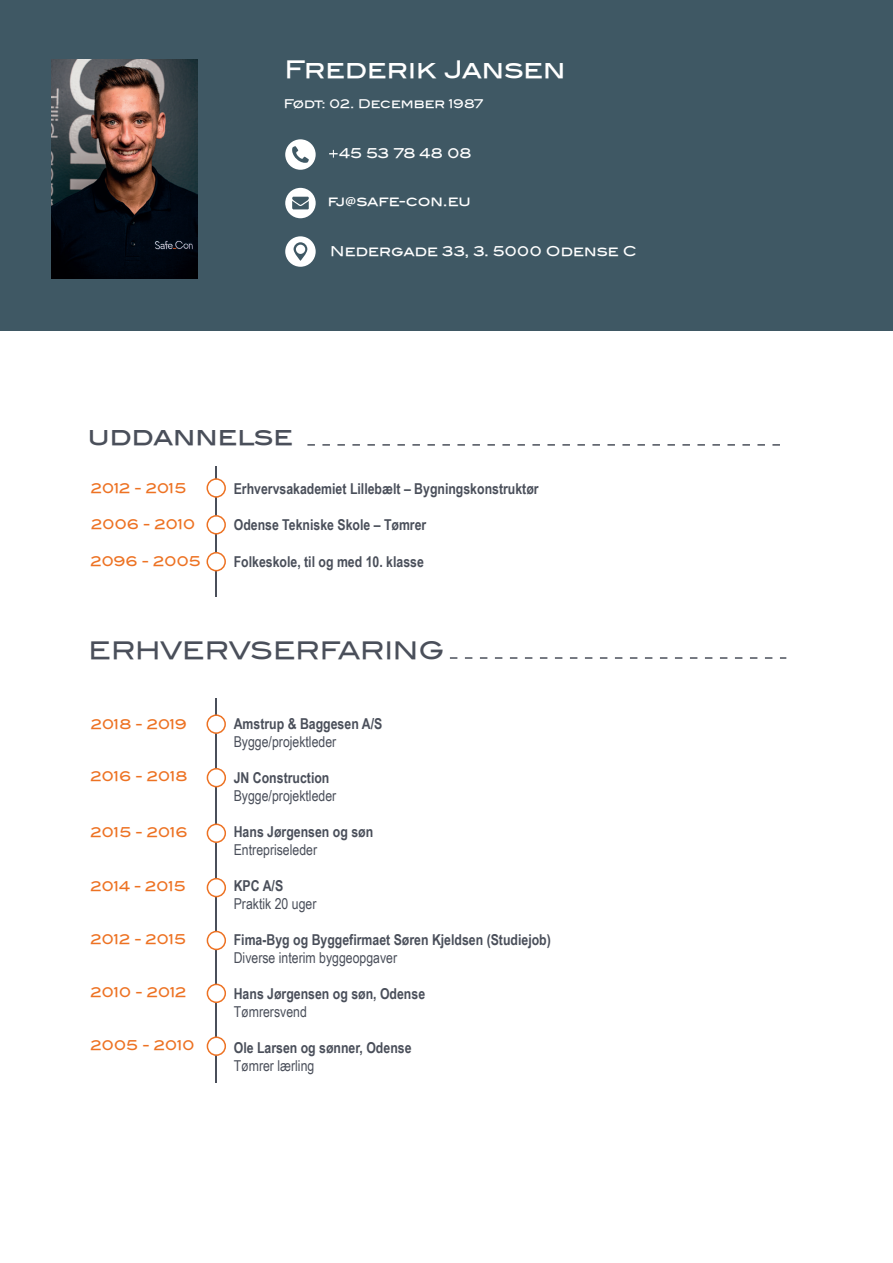
<style>
.page{position:relative;width:893px;height:1263px;background:#fff}
.page>*{position:absolute;margin:0;border:0;box-sizing:border-box;transform-origin:0 0}
.t1{font:24px "Blair Md ITCTT Medium";color:#4a4f5a}
.t2{font:24px "Blair Md ITCTT Medium";color:#fff}
.t3{font:700 15px "Arial Narrow";color:#4a4f5a}
.t4{font:15px "Arial Narrow";color:#4a4f5a}
.t5{font:13.5px "Blair Md ITCTT Medium";letter-spacing:-.02em;color:#ed7223}
.t6{font:13.5px "Blair Md ITCTT Medium";color:#fff}
.t7{font:12px "Blair Md ITCTT Medium";letter-spacing:-.005em;color:#fff}
</style>
<div class="page">
<hr style="left:215px;top:466px;width:2px;height:131px;background:#4a4f5a">
<hr style="left:215px;top:698px;width:2px;height:385px;background:#4a4f5a">
<div style="left:207px;top:769px;width:18px;height:18px;background:#fff;border-radius:50%"></div>
<div style="left:207px;top:768px;width:19px;height:19px;border:2px solid #ed7223;border-radius:50%"></div>
<div style="left:207px;top:824px;width:18px;height:18px;background:#fff;border-radius:50%"></div>
<div style="left:207px;top:823px;width:19px;height:20px;border:2px solid #ed7223;border-radius:50%"></div>
<div style="left:207px;top:879px;width:18px;height:17px;background:#fff;border-radius:50%"></div>
<div style="left:207px;top:878px;width:19px;height:19px;border:2px solid #ed7223;border-radius:50%"></div>
<div style="left:207px;top:931px;width:18px;height:18px;background:#fff;border-radius:50%"></div>
<div style="left:207px;top:931px;width:19px;height:19px;border:2px solid #ed7223;border-radius:50%"></div>
<div style="left:207px;top:984px;width:18px;height:18px;background:#fff;border-radius:50%"></div>
<div style="left:207px;top:984px;width:19px;height:19px;border:2px solid #ed7223;border-radius:50%"></div>
<div style="left:207px;top:1037px;width:18px;height:18px;background:#fff;border-radius:50%"></div>
<div style="left:207px;top:1036px;width:19px;height:20px;border:2px solid #ed7223;border-radius:50%"></div>
<div style="left:207px;top:516px;width:18px;height:18px;background:#fff;border-radius:50%"></div>
<div style="left:207px;top:515px;width:19px;height:19px;border:2px solid #ed7223;border-radius:50%"></div>
<div style="left:207px;top:479px;width:18px;height:18px;background:#fff;border-radius:50%"></div>
<div style="left:207px;top:478px;width:19px;height:20px;border:2px solid #ed7223;border-radius:50%"></div>
<div style="left:207px;top:715px;width:18px;height:18px;background:#fff;border-radius:50%"></div>
<div style="left:207px;top:714px;width:19px;height:20px;border:2px solid #ed7223;border-radius:50%"></div>
<div style="left:207px;top:553px;width:18px;height:18px;background:#fff;border-radius:50%"></div>
<div style="left:207px;top:552px;width:19px;height:19px;border:2px solid #ed7223;border-radius:50%"></div>
<svg style="left:307px;top:444px;width:473px;height:2px"></svg>
<div style="left:0;top:0;width:893px;height:331px;background:#3f5864"></div>
<svg style="left:285px;top:139px;width:31px;height:31px"></svg>
<svg style="left:285px;top:236px;width:31px;height:31px"></svg>
<div style="left:296px;top:245px;width:9px;height:9px;background:#fff;border-radius:50%"></div>
<svg style="left:285px;top:188px;width:31px;height:30px"></svg>
<svg style="left:450px;top:657px;width:336px;height:2px"></svg>
<svg style="left:329px;top:150px;width:9px;height:8px"></svg>
<img style="left:52px;top:60px;width:146px;height:218px">
<h1 class="t2" style="left:285px;top:55px;width:282px">Frederik Jansen</h1>
<p class="t7" style="left:284px;top:96px;width:201px">Født: 02. December 1987</p>
<p class="t6" style="left:339px;top:145px;width:134px">45 53 78 48 08</p>
<p class="t6" style="left:328px;top:193px;width:144px">fj@safe-con.eu</p>
<p class="t6" style="left:330px;top:243px;width:308px">Nedergade 33, 3. 5000 Odense C</p>
<h1 class="t1" style="left:88px;top:422px;width:207px">uddannelse</h1>
<p class="t5" style="left:91px;top:480px;width:97px">2012 - 2015</p>
<p class="t5" style="left:91px;top:516px;width:106px">2006 - 2010</p>
<p class="t5" style="left:90px;top:553px;width:112px">2096 - 2005</p>
<p class="t3" style="left:234px;top:478px;width:306px">Erhvervsakademiet Lillebælt – Bygningskonstruktør</p>
<p class="t3" style="left:234px;top:514px;width:194px">Odense Tekniske Skole – Tømrer</p>
<p class="t3" style="left:234px;top:550px;width:192px">Folkeskole, til og med 10. klasse</p>
<h1 class="t1" style="left:89px;top:635px;width:358px">ERHVERVSERFARING</h1>
<p class="t5" style="left:91px;top:715px;width:98px">2018 - 2019</p>
<p class="t5" style="left:91px;top:768px;width:98px">2016 - 2018</p>
<p class="t5" style="left:91px;top:823px;width:99px">2015 - 2016</p>
<p class="t5" style="left:91px;top:878px;width:97px">2014 - 2015</p>
<p class="t5" style="left:91px;top:931px;width:97px">2012 - 2015</p>
<p class="t5" style="left:91px;top:984px;width:97px">2010 - 2012</p>
<p class="t5" style="left:91px;top:1036px;width:105px">2005 - 2010</p>
<p class="t3" style="left:234px;top:712px;width:150px">Amstrup &amp; Baggesen A/S</p>
<p class="t4" style="left:234px;top:730px;width:104px">Bygge/projektleder</p>
<p class="t3" style="left:234px;top:766px;width:97px">JN Construction</p>
<p class="t4" style="left:234px;top:784px;width:104px">Bygge/projektleder</p>
<p class="t3" style="left:234px;top:820px;width:141px">Hans Jørgensen og søn</p>
<p class="t4" style="left:234px;top:838px;width:85px">Entrepriseleder</p>
<p class="t3" style="left:234px;top:874px;width:51px">KPC A/S</p>
<p class="t4" style="left:234px;top:892px;width:84px">Praktik 20 uger</p>
<p class="t3" style="left:234px;top:928px;width:319px">Fima-Byg og Byggefirmaet Søren Kjeldsen (Studiejob)</p>
<p class="t4" style="left:234px;top:946px;width:165px">Diverse interim byggeopgaver</p>
<p class="t3" style="left:234px;top:982px;width:193px">Hans Jørgensen og søn, Odense</p>
<p class="t4" style="left:234px;top:1000px;width:75px">Tømrersvend</p>
<p class="t3" style="left:234px;top:1036px;width:179px">Ole Larsen og sønner, Odense</p>
<p class="t4" style="left:234px;top:1054px;width:82px">Tømrer lærling</p>
</div>
